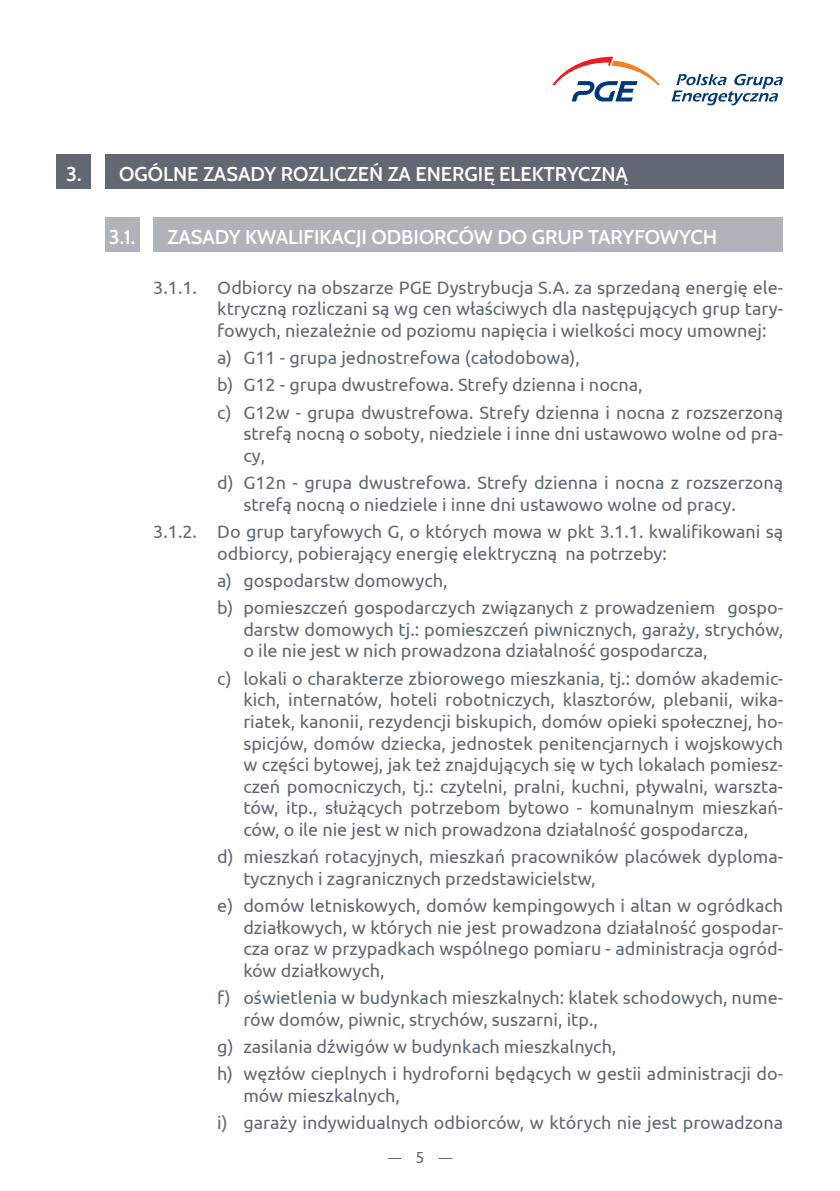
<style>
.page{position:relative;width:840px;height:1191px;background:#fff}
.page>*{position:absolute;margin:0;border:0;box-sizing:border-box;transform-origin:0 0}
.t1{font:600 20px "Cabin";color:#fff}
.t2{font:18px/21.6px "Ubuntu";color:#616873;text-align:justify}
.t3{font:16px "Ubuntu";color:#616873}
</style>
<div class="page">
<div style="left:105px;top:155px;width:677px;height:34px;background:#616873"></div>
<div style="left:153px;top:217px;width:629px;height:34px;background:#b0b3b9"></div>
<div style="left:57px;top:155px;width:34px;height:34px;background:#616873"></div>
<div style="left:105px;top:217px;width:34px;height:34px;background:#b0b3b9"></div>
<svg style="left:671px;top:74px;width:111px;height:31px"></svg>
<svg style="left:552px;top:57px;width:108px;height:44px"></svg>
<svg style="left:438px;top:1158px;width:14px;height:1px"></svg>
<svg style="left:387px;top:1158px;width:14px;height:1px"></svg>
<p class="t1" style="left:66px;top:159px;width:17px">3.</p>
<p class="t1" style="left:119px;top:159px;width:510px">OGÓLNE ZASADY ROZLICZEŃ ZA ENERGIĘ ELEKTRYCZNĄ</p>
<p class="t1" style="left:167px;top:221px;width:551px">ZASADY KWALIFIKACJI ODBIORCÓW DO GRUP TARYFOWYCH</p>
<p class="t1" style="left:109px;top:221px;width:28px">3.1.</p>
<p class="t2" style="left:217px;top:276px;width:567px;text-indent:-64px">3.1.1. Odbiorcy na obszarze PGE Dystrybucja S.A. za sprzedaną energię ele&shy;ktryczną rozliczani są wg cen właściwych dla następujących grup tary&shy;fowych, niezależnie od poziomu napięcia i wielkości mocy umownej:</p>
<p class="t2" style="left:217px;top:346px;width:364px">a) G11 - grupa jednostrefowa (całodobowa),</p>
<p class="t2" style="left:217px;top:374px;width:426px">b) G12 - grupa dwustrefowa. Strefy dzienna i nocna,</p>
<p class="t2" style="left:243px;top:401px;width:541px;text-indent:-26px">c) G12w - grupa dwustrefowa. Strefy dzienna i nocna z rozszerzoną strefą nocną o soboty, niedziele i inne dni ustawowo wolne od pra&shy;cy,</p>
<p class="t2" style="left:243px;top:471px;width:541px;text-indent:-26px">d) G12n - grupa dwustrefowa. Strefy dzienna i nocna z rozszerzoną strefą nocną o niedziele i inne dni ustawowo wolne od pracy.</p>
<p class="t2" style="left:217px;top:520px;width:567px;text-indent:-64px">3.1.2. Do grup taryfowych G, o których mowa w pkt 3.1.1. kwalifikowani są odbiorcy, pobierający energię elektryczną na potrzeby:</p>
<p class="t2" style="left:217px;top:569px;width:232px">a) gospodarstw domowych,</p>
<p class="t2" style="left:243px;top:596px;width:541px;text-indent:-26px">b) pomieszczeń gospodarczych związanych z prowadzeniem gospo&shy;darstw domowych tj.: pomieszczeń piwnicznych, garaży, strychów, o ile nie jest w nich prowadzona działalność gospodarcza,</p>
<p class="t2" style="left:243px;top:667px;width:541px;text-indent:-26px">c) lokali o charakterze zbiorowego mieszkania, tj.: domów akademic&shy;kich, internatów, hoteli robotniczych, klasztorów, plebanii, wika&shy;riatek, kanonii, rezydencji biskupich, domów opieki społecznej, ho&shy;spicjów, domów dziecka, jednostek penitencjarnych i wojskowych w części bytowej, jak też znajdujących się w tych lokalach pomiesz&shy;czeń pomocniczych, tj.: czytelni, pralni, kuchni, pływalni, warszta&shy;tów, itp., służących potrzebom bytowo - komunalnym mieszkań&shy;ców, o ile nie jest w nich prowadzona działalność gospodarcza,</p>
<p class="t2" style="left:243px;top:845px;width:541px;text-indent:-26px">d) mieszkań rotacyjnych, mieszkań pracowników placówek dyploma&shy;tycznych i zagranicznych przedstawicielstw,</p>
<p class="t2" style="left:243px;top:894px;width:541px;text-indent:-26px">e) domów letniskowych, domów kempingowych i altan w ogródkach działkowych, w których nie jest prowadzona działalność gospodar&shy;cza oraz w przypadkach wspólnego pomiaru - administracja ogród&shy;ków działkowych,</p>
<p class="t2" style="left:243px;top:986px;width:541px;text-indent:-26px">f) oświetlenia w budynkach mieszkalnych: klatek schodowych, nume&shy;rów domów, piwnic, strychów, suszarni, itp.,</p>
<p class="t2" style="left:217px;top:1035px;width:400px">g) zasilania dźwigów w budynkach mieszkalnych,</p>
<p class="t2" style="left:243px;top:1062px;width:541px;text-indent:-26px">h) węzłów cieplnych i hydroforni będących w gestii administracji do&shy;mów mieszkalnych,</p>
<p class="t2" style="left:217px;top:1111px;width:567px">i) garaży indywidualnych odbiorców, w których nie jest prowadzona</p>
<p class="t3" style="left:415px;top:1147px;width:10px">5</p>
</div>
